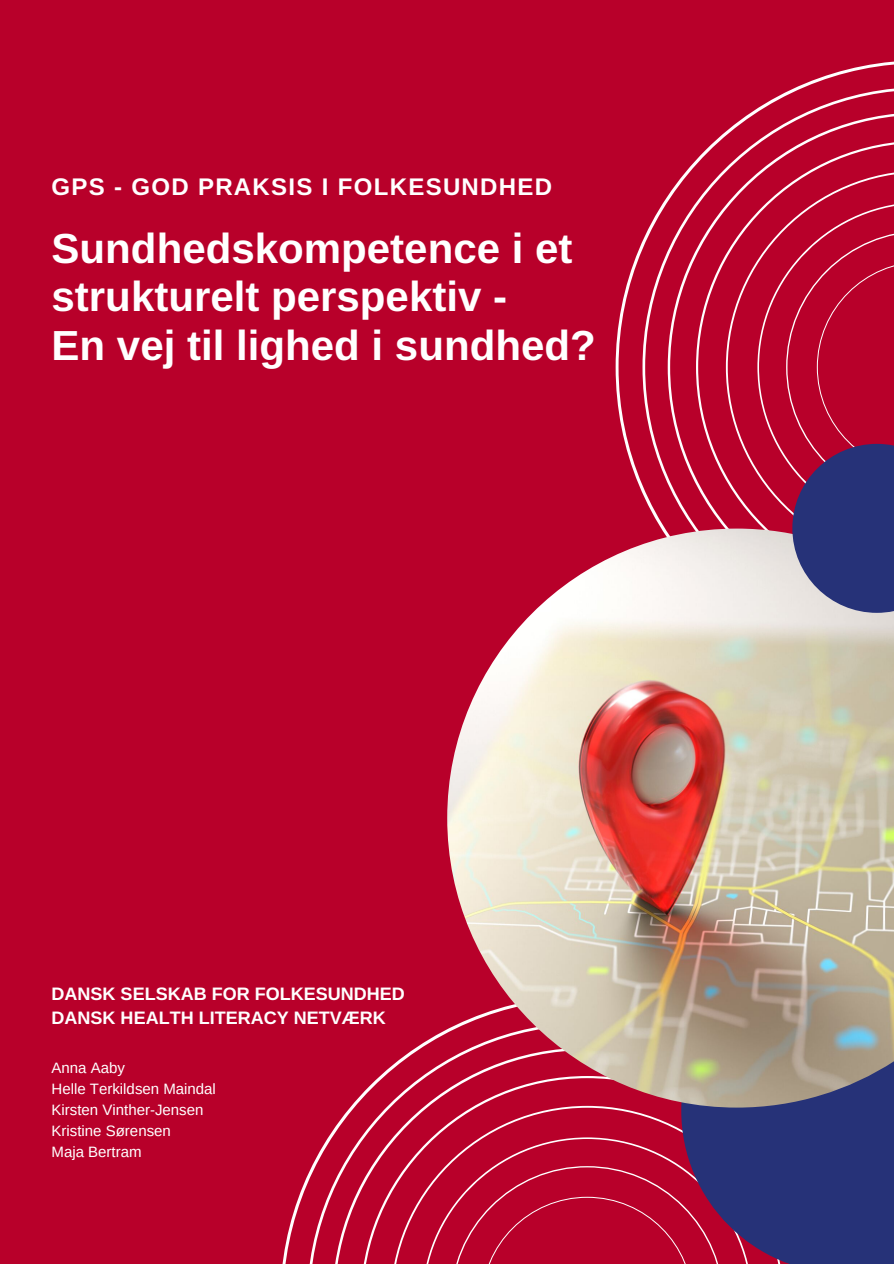
<style>
.page{position:relative;width:894px;height:1264px;background:#fff}
.page>*{position:absolute;margin:0;border:0;box-sizing:border-box;transform-origin:0 0}
.t1{font:700 42px/48.4px "Arimo";color:#fff}
.t2{font:700 24px "Arimo";letter-spacing:.055em;color:#fff}
.t3{font:700 18px/24.5px "Arimo";color:#fff}
.t4{font:15px/21px "Arimo";color:#fff}
</style>
<div class="page">
<div style="left:0;top:0;width:893px;height:1263px;background:#b8002a"></div>
<svg style="left:615px;top:61px;width:278px;height:431px"></svg>
<svg style="left:642px;top:87px;width:251px;height:441px"></svg>
<svg style="left:307px;top:1029px;width:374px;height:234px"></svg>
<svg style="left:681px;top:1107px;width:212px;height:156px;background:#3b2c6e"></svg>
<img style="left:447px;top:528px;width:446px;height:579px">
<svg style="left:757px;top:202px;width:136px;height:411px"></svg>
<h2 class="t2" style="left:52px;top:173px;width:502px">GPS - GOD PRAKSIS I FOLKESUNDHED</h2>
<h1 class="t1" style="left:52px;top:224px;width:545px">Sundhedskompetence i et strukturelt perspektiv -<br>En vej til lighed i sundhed?</h1>
<p class="t3" style="left:52px;top:981px;width:355px">DANSK SELSKAB FOR FOLKESUNDHED<br>DANSK HEALTH LITERACY NETVÆRK</p>
<p class="t4" style="left:52px;top:1057px;width:166px">Anna Aaby<br>Helle Terkildsen Maindal<br>Kirsten Vinther-Jensen<br>Kristine Sørensen<br>Maja Bertram</p>
</div>
